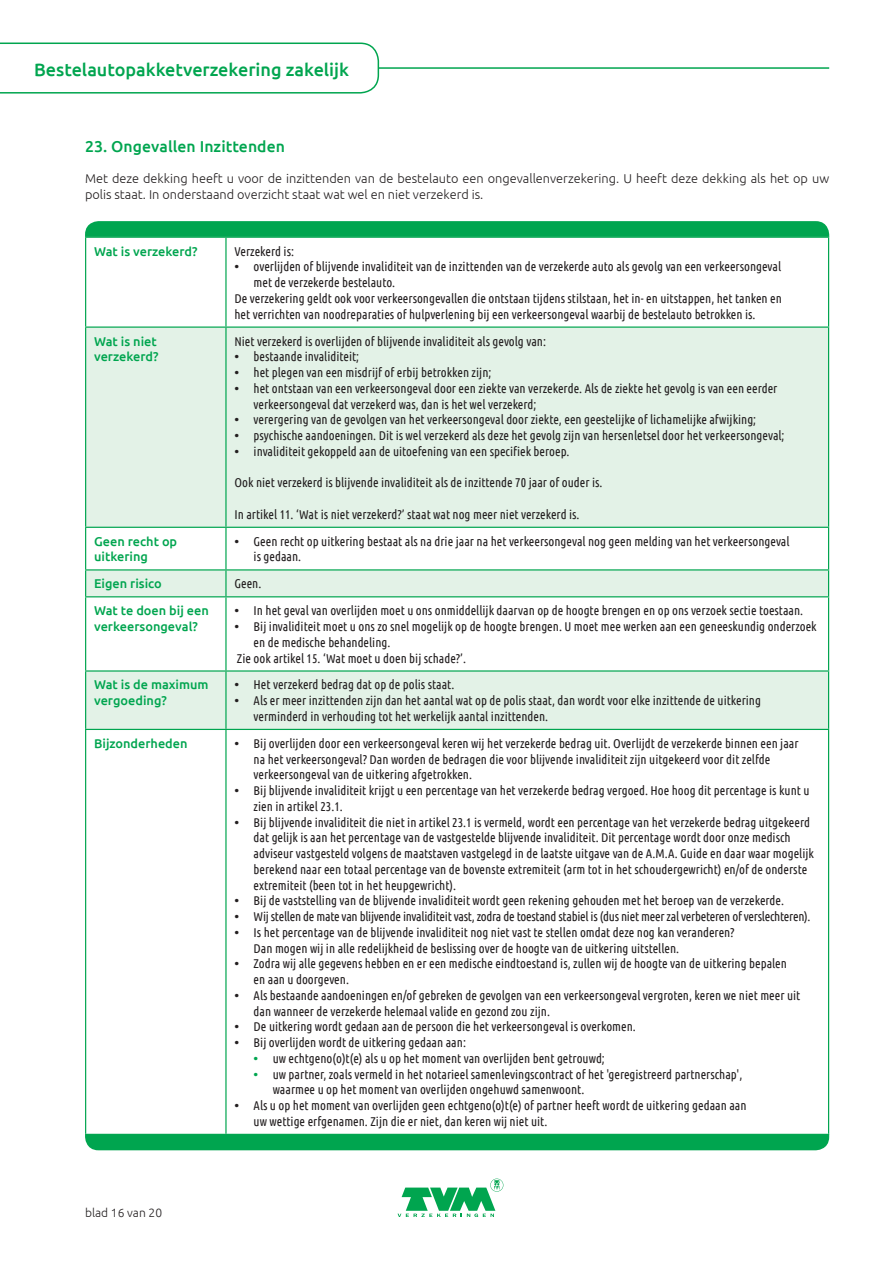
<style>
.page{position:relative;width:893px;height:1263px;background:#fff}
.page>*{position:absolute;margin:0;border:0;box-sizing:border-box;transform-origin:0 0}
.t1{font:500 18px "Ubuntu";color:#00a54f}
.Bodykop_gr_10_5pt{font:500 15.75px "Ubuntu";letter-spacing:.005em;color:#00a54f}
.Body_tabel{font:12.75px/15.8px "Ubuntu Condensed";color:#231f20}
.Body{font:300 12.75px/15.8px "Ubuntu";color:#231f20}
.Body-2{font:500 12.75px/15.8px "Ubuntu";color:#00a54f}
.Body_tabel-2{font:12.75px "Ubuntu Condensed";letter-spacing:-.02em;color:#231f20}
.t2{font:300 12px "Ubuntu";color:#231f20}
.s1{font-family:"Ubuntu";font-weight:500}
.s2{font-family:"Ubuntu";font-weight:500;color:#00a54f}
</style>
<div class="page">
<svg style="left:86px;top:328px;width:742px;height:401px;fill:#e3f2e7"></svg>
<hr style="left:85px;top:237px;width:141px;height:1px;background:#00a54f">
<hr style="left:85px;top:238px;width:1px;height:88px;background:#00a54f">
<hr style="left:226px;top:237px;width:603px;height:1px;background:#00a54f">
<hr style="left:225px;top:238px;width:2px;height:88px;background:#00a54f">
<hr style="left:828px;top:238px;width:1px;height:88px;background:#00a54f">
<hr style="left:85px;top:326px;width:141px;height:2px;background:#00a54f">
<hr style="left:85px;top:328px;width:1px;height:199px;background:#00a54f">
<hr style="left:226px;top:326px;width:603px;height:2px;background:#00a54f">
<hr style="left:225px;top:328px;width:2px;height:199px;background:#00a54f">
<hr style="left:828px;top:328px;width:1px;height:199px;background:#00a54f">
<hr style="left:85px;top:527px;width:141px;height:1px;background:#00a54f">
<hr style="left:85px;top:528px;width:1px;height:41px;background:#00a54f">
<hr style="left:226px;top:527px;width:603px;height:1px;background:#00a54f">
<hr style="left:225px;top:528px;width:2px;height:41px;background:#00a54f">
<hr style="left:828px;top:528px;width:1px;height:41px;background:#00a54f">
<hr style="left:85px;top:569px;width:141px;height:1px;background:#00a54f">
<svg style="left:85px;top:570px;width:1px;height:26px"></svg>
<hr style="left:226px;top:569px;width:603px;height:1px;background:#00a54f">
<hr style="left:225px;top:570px;width:2px;height:26px;background:#00a54f">
<svg style="left:828px;top:570px;width:1px;height:26px"></svg>
<hr style="left:85px;top:596px;width:141px;height:1px;background:#00a54f">
<hr style="left:85px;top:597px;width:1px;height:73px;background:#00a54f">
<hr style="left:226px;top:596px;width:603px;height:1px;background:#00a54f">
<hr style="left:225px;top:597px;width:2px;height:73px;background:#00a54f">
<hr style="left:828px;top:597px;width:1px;height:73px;background:#00a54f">
<hr style="left:85px;top:670px;width:141px;height:2px;background:#00a54f">
<hr style="left:85px;top:672px;width:1px;height:57px;background:#00a54f">
<hr style="left:226px;top:670px;width:603px;height:2px;background:#00a54f">
<hr style="left:225px;top:672px;width:2px;height:57px;background:#00a54f">
<hr style="left:828px;top:672px;width:1px;height:57px;background:#00a54f">
<hr style="left:85px;top:729px;width:141px;height:1px;background:#00a54f">
<hr style="left:85px;top:730px;width:1px;height:404px;background:#00a54f">
<hr style="left:226px;top:729px;width:603px;height:1px;background:#00a54f">
<hr style="left:225px;top:730px;width:2px;height:404px;background:#00a54f">
<hr style="left:828px;top:730px;width:1px;height:404px;background:#00a54f">
<svg style="left:85px;top:221px;width:744px;height:16px;background:#04a652"></svg>
<div style="left:85px;top:1134px;width:744px;height:16px;background:#00a54f"></div>
<hr style="left:85px;top:67px;width:744px;height:2px;background:#00a54f">
<svg style="left:0;top:42px;width:380px;height:52px"></svg>
<svg style="left:398px;top:1178px;width:105px;height:39px"></svg>
<h1 class="t1" style="left:34px;top:58px;width:317px">Bestelautopakketverzekering zakelijk</h1>
<p class="Bodykop_gr_10_5pt" style="left:85px;top:136px;width:202px">23. Ongevallen Inzittenden</p>
<p class="Body" style="left:85px;top:171px;width:746px">Met deze dekking heeft u voor de inzittenden van de bestelauto een ongevallenverzekering. U heeft deze dekking als het op uw polis staat. In onderstaand overzicht staat wat wel en niet verzekerd is.</p>
<p class="Body-2" style="left:94px;top:243px;width:105px">Wat is verzekerd?</p>
<p class="Body_tabel" style="left:234px;top:243px;width:61px">Verzekerd is:</p>
<p class="Body_tabel" style="left:254px;top:258px;width:529px;text-indent:-19px"><span class="s1">•</span> overlijden of blijvende invaliditeit van de inzittenden van de verzekerde auto als gevolg van een verkeersongeval met de verzekerde bestelauto.</p>
<p class="Body_tabel" style="left:234px;top:290px;width:549px">De verzekering geldt ook voor verkeersongevallen die ontstaan tijdens stilstaan, het in- en uitstappen, het tanken en het verrichten van noodreparaties of hulpverlening bij een verkeersongeval waarbij de bestelauto betrokken is.</p>
<p class="Body-2" style="left:94px;top:333px;width:66px">Wat is niet verzekerd?</p>
<p class="Body_tabel" style="left:234px;top:333px;width:313px">Niet verzekerd is overlijden of blijvende invaliditeit als gevolg van:</p>
<p class="Body_tabel" style="left:234px;top:348px;width:126px"><span class="s1">•</span> bestaande invaliditeit;</p>
<p class="Body_tabel" style="left:234px;top:364px;width:258px"><span class="s1">•</span> het plegen van een misdrijf of erbij betrokken zijn;</p>
<p class="Body_tabel" style="left:254px;top:380px;width:525px;text-indent:-19px"><span class="s1">•</span> het ontstaan van een verkeersongeval door een ziekte van verzekerde. Als de ziekte het gevolg is van een eerder verkeersongeval dat verzekerd was, dan is het wel verzekerd;</p>
<p class="Body_tabel" style="left:234px;top:411px;width:523px"><span class="s1">•</span> verergering van de gevolgen van het verkeersongeval door ziekte, een geestelijke of lichamelijke afwijking;</p>
<p class="Body_tabel" style="left:234px;top:427px;width:552px"><span class="s1">•</span> psychische aandoeningen. Dit is wel verzekerd als deze het gevolg zijn van hersenletsel door het verkeersongeval;</p>
<p class="Body_tabel" style="left:234px;top:443px;width:337px"><span class="s1">•</span> invaliditeit gekoppeld aan de uitoefening van een specifiek beroep.</p>
<p class="Body_tabel" style="left:234px;top:474px;width:369px">Ook niet verzekerd is blijvende invaliditeit als de inzittende 70 jaar of ouder is.</p>
<p class="Body_tabel" style="left:234px;top:506px;width:347px">In artikel 11. ‘Wat is niet verzekerd?’ staat wat nog meer niet verzekerd is.</p>
<p class="Body-2" style="left:94px;top:533px;width:85px">Geen recht op uitkering</p>
<p class="Body_tabel" style="left:254px;top:533px;width:537px;text-indent:-19px"><span class="s1">•</span> Geen recht op uitkering bestaat als na drie jaar na het verkeersongeval nog geen melding van het verkeersongeval is gedaan.</p>
<p class="Body-2" style="left:94px;top:575px;width:69px">Eigen risico</p>
<p class="Body_tabel" style="left:234px;top:575px;width:28px">Geen.</p>
<p class="Body-2" style="left:94px;top:602px;width:116px">Wat te doen bij een verkeersongeval?</p>
<p class="Body_tabel" style="left:234px;top:602px;width:570px"><span class="s1">•</span> In het geval van overlijden moet u ons onmiddellijk daarvan op de hoogte brengen en op ons verzoek sectie toestaan.</p>
<p class="Body_tabel" style="left:254px;top:618px;width:565px;text-indent:-19px"><span class="s1">•</span> Bij invaliditeit moet u ons zo snel mogelijk op de hoogte brengen. U moet mee werken aan een geneeskundig onderzoek en de medische behandeling.</p>
<p class="Body_tabel" style="left:237px;top:650px;width:231px">Zie ook artikel 15. ‘Wat moet u doen bij schade?’.</p>
<p class="Body-2" style="left:94px;top:676px;width:116px">Wat is de maximum vergoeding?</p>
<p class="Body_tabel" style="left:234px;top:676px;width:221px"><span class="s1">•</span> Het verzekerd bedrag dat op de polis staat.</p>
<p class="Body_tabel" style="left:254px;top:692px;width:509px;text-indent:-19px"><span class="s1">•</span> Als er meer inzittenden zijn dan het aantal wat op de polis staat, dan wordt voor elke inzittende de uitkering verminderd in verhouding tot het werkelijk aantal inzittenden.</p>
<p class="Body-2" style="left:94px;top:735px;width:95px">Bijzonderheden</p>
<p class="Body_tabel" style="left:254px;top:735px;width:546px;text-indent:-19px"><span class="s1">•</span> Bij overlijden door een verkeersongeval keren wij het verzekerde bedrag uit. Overlijdt de verzekerde binnen een jaar na het verkeersongeval? Dan worden de bedragen die voor blijvende invaliditeit zijn uitgekeerd voor dit zelfde verkeersongeval van de uitkering afgetrokken.</p>
<p class="Body_tabel" style="left:254px;top:782px;width:557px;text-indent:-19px"><span class="s1">•</span> Bij blijvende invaliditeit krijgt u een percentage van het verzekerde bedrag vergoed. Hoe hoog dit percentage is kunt u zien in artikel 23.1.</p>
<p class="Body_tabel" style="left:254px;top:814px;width:562px;text-indent:-19px"><span class="s1">•</span> Bij blijvende invaliditeit die niet in artikel 23.1 is vermeld, wordt een percentage van het verzekerde bedrag uitgekeerd dat gelijk is aan het percentage van de vastgestelde blijvende invaliditeit. Dit percentage wordt door onze medisch adviseur vastgesteld volgens de maatstaven vastgelegd in de laatste uitgave van de A.M.A. Guide en daar waar mogelijk berekend naar een totaal percentage van de bovenste extremiteit (arm tot in het schoudergewricht) en/of de onderste extremiteit (been tot in het heupgewricht).</p>
<p class="Body_tabel" style="left:234px;top:892px;width:551px"><span class="s1">•</span> Bij de vaststelling van de blijvende invaliditeit wordt geen rekening gehouden met het beroep van de verzekerde.</p>
<p class="Body_tabel-2" style="left:234px;top:909px;width:577px"><span class="s1">•</span> Wij stellen de mate van blijvende invaliditeit vast, zodra de toestand stabiel is (dus niet meer zal verbeteren of verslechteren).</p>
<p class="Body_tabel" style="left:254px;top:924px;width:482px;text-indent:-19px"><span class="s1">•</span> Is het percentage van de blijvende invaliditeit nog niet vast te stellen omdat deze nog kan veranderen?<br>Dan mogen wij in alle redelijkheid de beslissing over de hoogte van de uitkering uitstellen.</p>
<p class="Body_tabel" style="left:254px;top:955px;width:535px;text-indent:-19px"><span class="s1">•</span> Zodra wij alle gegevens hebben en er een medische eindtoestand is, zullen wij de hoogte van de uitkering bepalen en aan u doorgeven.</p>
<p class="Body_tabel" style="left:254px;top:987px;width:548px;text-indent:-19px"><span class="s1">•</span> Als bestaande aandoeningen en/of gebreken de gevolgen van een verkeersongeval vergroten, keren we niet meer uit dan wanneer de verzekerde helemaal valide en gezond zou zijn.</p>
<p class="Body_tabel" style="left:234px;top:1018px;width:403px"><span class="s1">•</span> De uitkering wordt gedaan aan de persoon die het verkeersongeval is overkomen.</p>
<p class="Body_tabel" style="left:234px;top:1034px;width:233px"><span class="s1">•</span> Bij overlijden wordt de uitkering gedaan aan:</p>
<p class="Body_tabel" style="left:254px;top:1050px;width:353px"><span class="s2">•</span> uw echtgeno(o)t(e) als u op het moment van overlijden bent getrouwd;</p>
<p class="Body_tabel" style="left:273px;top:1066px;width:471px;text-indent:-19px"><span class="s2">•</span> uw partner, zoals vermeld in het notarieel samenlevingscontract of het 'geregistreerd partnerschap', waarmee u op het moment van overlijden ongehuwd samenwoont.</p>
<p class="Body_tabel" style="left:254px;top:1097px;width:494px;text-indent:-19px"><span class="s1">•</span> Als u op het moment van overlijden geen echtgeno(o)t(e) of partner heeft wordt de uitkering gedaan aan uw wettige erfgenamen. Zijn die er niet, dan keren wij niet uit.</p>
<p class="t2" style="left:85px;top:1205px;width:79px">blad 16 van 20</p>
</div>
